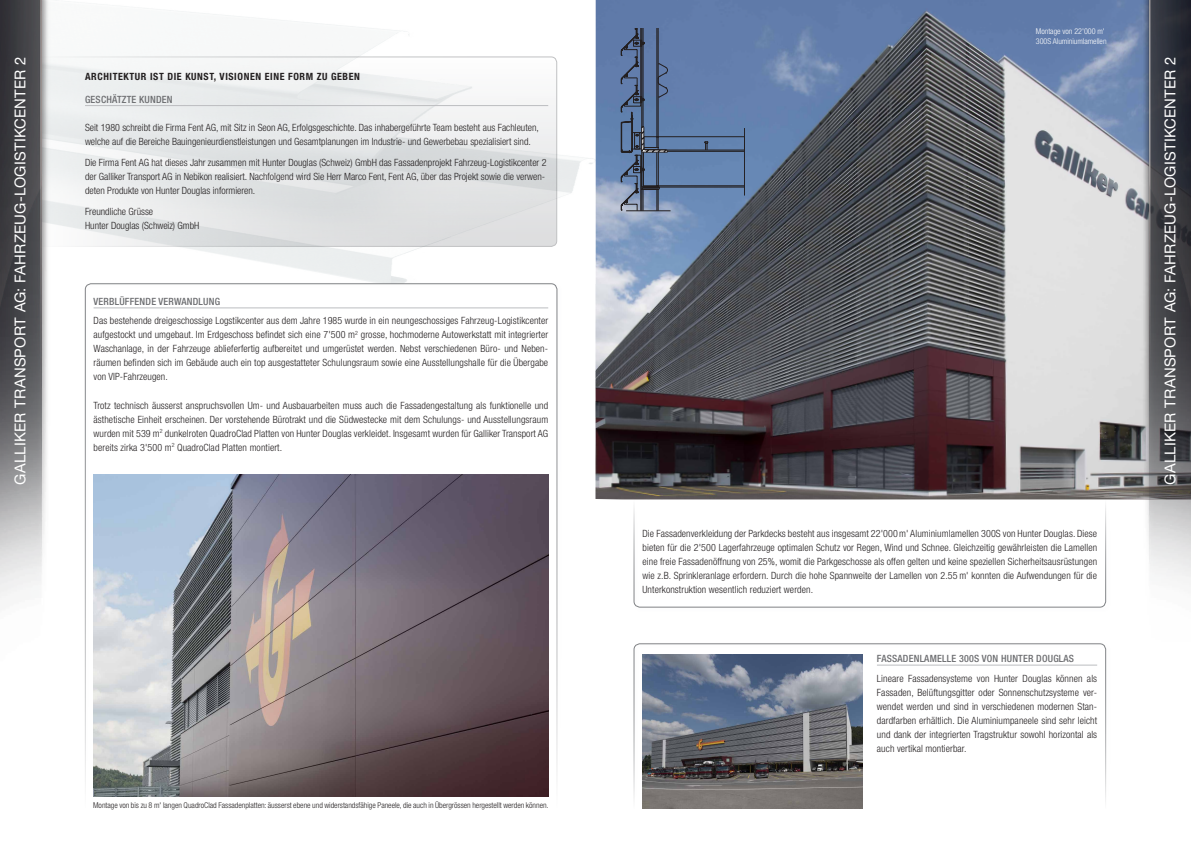
<style>
.page{position:relative;width:1191px;height:842px;background:#fff}
.page>*{position:absolute;margin:0;border:0;box-sizing:border-box;transform-origin:0 0}
.t1{font:15px "Helvetica Neue LT Std";letter-spacing:.015em;color:#fff}
.t2{font:300 condensed 10px/14px "Helvetica Neue LT Std";letter-spacing:.01em;color:#231f20}
.t3{font:500 condensed 10px "Helvetica Neue LT Std";letter-spacing:.02em;color:#6c6d70}
.t4{font:700 condensed 10px "Helvetica Neue LT Std";letter-spacing:.06em;color:#231f20}
.t5{font:300 condensed 8px "Helvetica Neue LT Std";color:#231f20}
.t6{font:300 condensed 8px/10px "Helvetica Neue LT Std";color:#fff}
</style>
<div class="page">
<div style="left:632px;top:642px;width:479px;height:168px;background:#bcbdc0;opacity:.2"></div>
<svg style="left:633px;top:643px;width:473px;height:166px"></svg>
<img style="left:595px;top:0;width:511px;height:499px">
<svg style="left:633px;top:499px;width:473px;height:109px"></svg>
<img style="left:1106px;top:0;width:85px;height:700px">
<img style="left:642px;top:655px;width:220px;height:154px">
<hr style="left:877px;top:665px;width:220px;height:1px;background:#bcbdc0">
<svg style="left:620px;top:28px;width:124px;height:183px;background:#5e78a1"></svg>
<img style="left:147px;top:8px;width:448px;height:274px">
<svg style="left:85px;top:56px;width:472px;height:191px"></svg>
<svg style="left:85px;top:283px;width:472px;height:514px"></svg>
<hr style="left:85px;top:105px;width:463px;height:1px;background:#bcbdc0">
<hr style="left:94px;top:308px;width:454px;height:1px;background:#bcbdc0">
<img style="left:93px;top:474px;width:455px;height:323px">
<img style="left:0;top:0;width:85px;height:667px">
<h1 class="t1" style="left:11px;top:485px;width:430px;rotate:-90deg">Galliker Transport AG: Fahrzeug-Logistikcenter 2</h1>
<p class="t4" style="left:85px;top:70px;width:13px">ARCHITEKTUR</p>
<p class="t4" style="left:150px;top:70px;width:6px">IST</p>
<p class="t4" style="left:167px;top:70px;width:6px">DIE</p>
<p class="t4" style="left:185px;top:70px;width:13px">KUNST</p>
<p class="t4" style="left:214px;top:70px;width:18px">, VISIONEN</p>
<p class="t4" style="left:265px;top:70px;width:6px">EINE</p>
<p class="t4" style="left:288px;top:70px;width:13px">FORM</p>
<p class="t4" style="left:317px;top:70px;width:39px">ZU GEBEN</p>
<p class="t3" style="left:85px;top:93px;width:89px">GESCHÄTZTE KUNDEN</p>
<p class="t2" style="left:85px;top:120px;width:455px">Seit 1980 schreibt die Firma Fent AG, mit Sitz in Seon AG, Erfolgsgeschichte. Das inhabergeführte Team besteht aus Fachleuten, welche auf die Bereiche Bauingenieurdienstleistungen und Gesamtplanungen im Industrie- und Gewerbebau spezialisiert sind.</p>
<p class="t2" style="left:85px;top:155px;width:463px">Die Firma Fent AG hat dieses Jahr zusammen mit Hunter Douglas (Schweiz) GmbH das Fassadenprojekt Fahrzeug-Logistikcenter 2 der Galliker Transport AG in Nebikon realisiert. Nachfolgend wird Sie Herr Marco Fent, Fent AG, über das Projekt sowie die verwen&shy;deten Produkte von Hunter Douglas informieren.</p>
<p class="t2" style="left:85px;top:204px;width:116px">Freundliche Grüsse<br>Hunter Douglas (Schweiz) GmbH</p>
<p class="t3" style="left:94px;top:295px;width:128px">VERBLÜFFEN DE VERWAN DLUNG</p>
<p class="t2" style="left:94px;top:314px;width:456px">Das bestehende dreigeschossige Logstikcenter aus dem Jahre 1985 wurde in ein neungeschossiges Fahrzeug-Logistikcenter aufgestockt und umgebaut. Im Erdgeschoss befindet sich eine 7'500 m<sup>2</sup> grosse, hochmoderne Autowerkstatt mit integrierter Waschanlage, in der Fahrzeuge ablieferfertig aufbereitet und umgerüstet werden. Nebst verschiedenen Büro- und Neben&shy;räumen befinden sich im Gebäude auch ein top ausgestatteter Schulungsraum sowie eine Ausstellungshalle für die Übergabe von VIP-Fahrzeugen.</p>
<p class="t2" style="left:94px;top:398px;width:456px;text-align:justify">Trotz technisch äusserst anspruchsvollen Um- und Ausbauarbeiten muss auch die Fassadengestaltung als funktionelle und ästhetische Einheit erscheinen. Der vorstehende Bürotrakt und die Südwestecke mit dem Schulungs- und Ausstellungsraum wurden mit 539 m<sup>2</sup> dunkelroten QuadroClad Platten von Hunter Douglas verkleidet. Insgesamt wurden für Galliker Transport AG bereits zirka 3'500 m<sup>2</sup> QuadroClad Platten montiert.</p>
<p class="t5" style="left:93px;top:801px;width:457px">Montage von bis zu 8 m' langen QuadroClad Fassadenplatten: äusserst ebene und widerstandsfähige Paneele, die auch in Übergrössen hergestellt werden können.</p>
<p class="t6" style="left:1035px;top:26px;width:72px">Montage von 22'000 m'<br>300S Aluminiumlamellen</p>
<p class="t2" style="left:642px;top:527px;width:456px;text-align:justify">Die Fassadenverkleidung der Parkdecks besteht aus insgesamt 22'000m' Aluminiumlamellen 300S von Hunter Douglas. Diese bieten für die 2'500 Lagerfahrzeuge optimalen Schutz vor Regen, Wind und Schnee. Gleichzeitig gewährleisten die Lamellen eine freie Fassadenöffnung von 25%, womit die Parkgeschosse als offen gelten und keine speziellen Sicherheitsausrüstungen wie z.B. Sprinkleranlage erfordern. Durch die hohe Spannweite der Lamellen von 2.55 m' konnten die Aufwendungen für die Unterkonstruktion wesentlich reduziert werden.</p>
<p class="t3" style="left:877px;top:652px;width:198px">FASSADENLAMELLE 300S VON HUNTER DOUGLAS</p>
<p class="t2" style="left:877px;top:671px;width:222px;text-align:justify">Lineare Fassadensysteme von Hunter Douglas können als Fassaden, Belüftungsgitter oder Sonnenschutzsysteme ver&shy;wendet werden und sind in verschiedenen modernen Stan&shy;dardfarben erhältlich. Die Aluminiumpaneele sind sehr leicht und dank der integrierten Tragstruktur sowohl horizontal als auch vertikal montierbar.</p>
<h1 class="t1" style="left:1161px;top:485px;width:430px;rotate:-90deg">Galliker Transport AG: Fahrzeug-Logistikcenter 2</h1>
</div>
